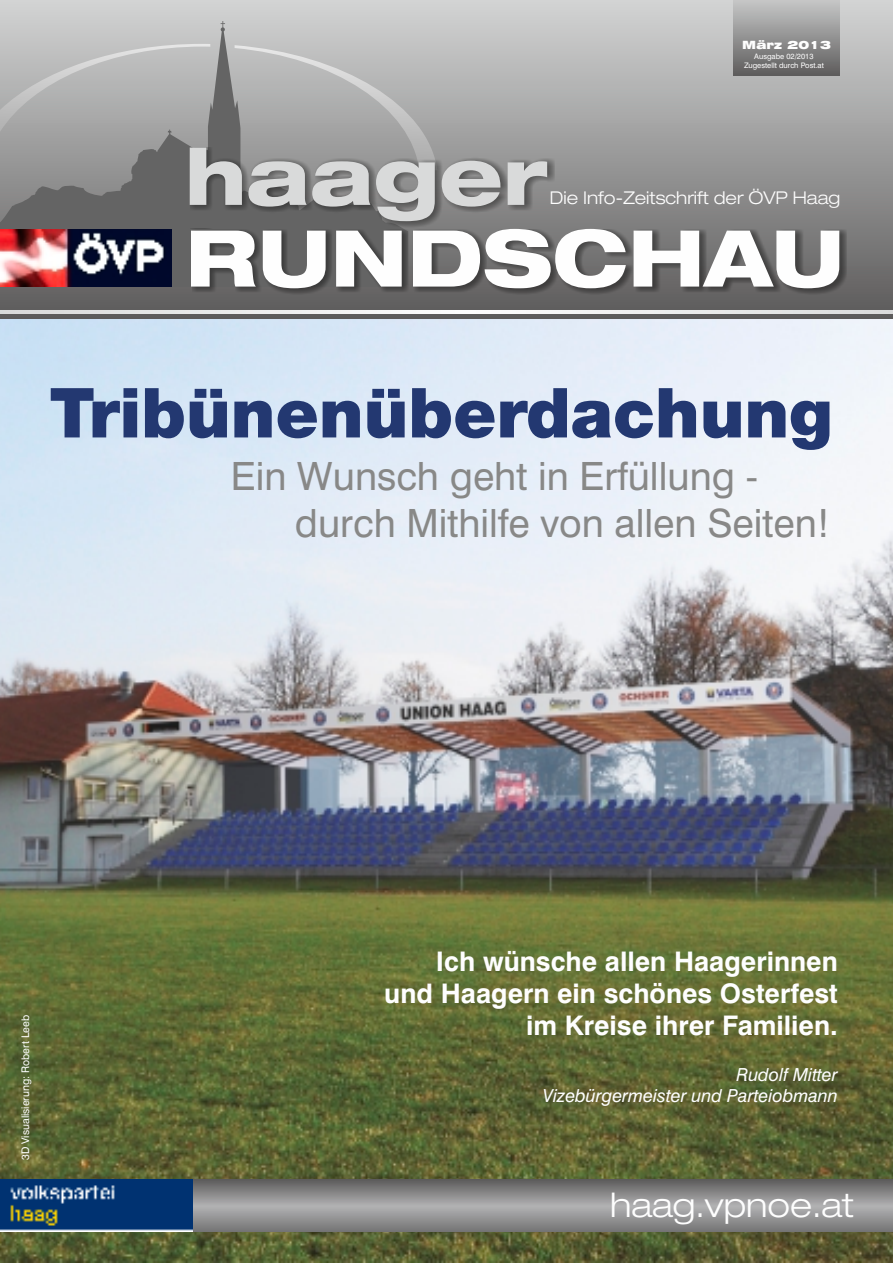
<style>
.page{position:relative;width:893px;height:1263px;background:#fff}
.page>*{position:absolute;margin:0;border:0;box-sizing:border-box;transform-origin:0 0}
.t1{font:800 expanded 78.3px "Ford";color:#fefefe}
.t2{font:800 expanded 78.3px "Ford";color:#d9dada}
.t3{font:900 69px "Helvetica Neue LT Std";color:#233871}
.t4{font:39px/46.7px "Swiss 721 BT";color:#888887}
.t5{font:300 expanded 33.9px "Ford CE";color:#fefefe}
.t6{font:700 27px/32.4px "Swiss 721 BT";color:#fefefe;text-align:right}
.t7{font:italic 18px/21.6px "Swiss 721 BT";color:#fefefe;text-align:right}
.t8{font:300 expanded 17.7px "Ford CE";color:#fefefe}
.t9{font:900 expanded 11.4px "Swiss 721 BT";color:#fefefe}
.t10{font:10.5px "Swiss 721 BT";color:#fefefe}
.t11{font:7.5px/9px "Swiss 721 BT";color:#fefefe;text-align:center}
</style>
<div class="page">
<img style="left:0;top:319px;width:893px;height:944px">
<div style="left:0;top:0;width:893px;height:319px;background:linear-gradient(to bottom,#d3d4d4,#5c5b5b)"></div>
<svg style="left:0;top:21px;width:408px;height:266px;background:#939293"></svg>
<svg style="left:0;top:44px;width:437px;height:126px;background:#aaabab"></svg>
<svg style="left:0;top:310px;width:893px;height:3px"></svg>
<div style="left:733px;top:0;width:106px;height:76px;background:linear-gradient(to bottom,#c6c7c7,#5f5d5d)"></div>
<img style="left:0;top:230px;width:171px;height:57px">
<div style="left:190px;top:147px;width:365px;height:81px;background:#2a2a29;opacity:.49"></div>
<div style="left:192px;top:229px;width:655px;height:65px;background:#2a2a29;opacity:.49"></div>
<svg style="left:192px;top:1179px;width:701px;height:53px;background:#8b8b8c"></svg>
<img style="left:0;top:1179px;width:192px;height:53px">
<p class="t9" style="left:742px;top:40px;width:90px">März 2013</p>
<p class="t11" style="left:744px;top:52px;width:81px">Ausgabe 02/2013<br>Zugestellt durch Post.at</p>
<h1 class="t2" style="left:185px;top:148px;width:364px">haager</h1>
<h1 class="t1" style="left:185px;top:229px;width:660px">RUNDSCHAU</h1>
<p class="t8" style="left:550px;top:191px;width:292px">Die Info-Zeitschrift der ÖVP Haag</p>
<h2 class="t3" style="left:49px;top:388px;width:785px">Tribünenüberdachung</h2>
<h3 class="t4" style="left:295px;top:457px;width:536px;text-indent:-64px">Ein Wunsch geht in Erfüllung - durch Mithilfe von allen Seiten!</h3>
<p class="t10" style="left:21px;top:1160px;width:147px;rotate:-90deg">3D Visualisierung: Robert Leeb</p>
<p class="t6" style="left:384px;top:947px;width:455px">Ich wünsche allen Haagerinnen und Haagern ein schönes Osterfest im Kreise ihrer Familien.</p>
<p class="t7" style="left:543px;top:1065px;width:296px">Rudolf Mitter<br>Vizebürgermeister und Parteiobmann</p>
<p class="t5" style="left:610px;top:1193px;width:246px">haag.vpnoe.at</p>
</div>
